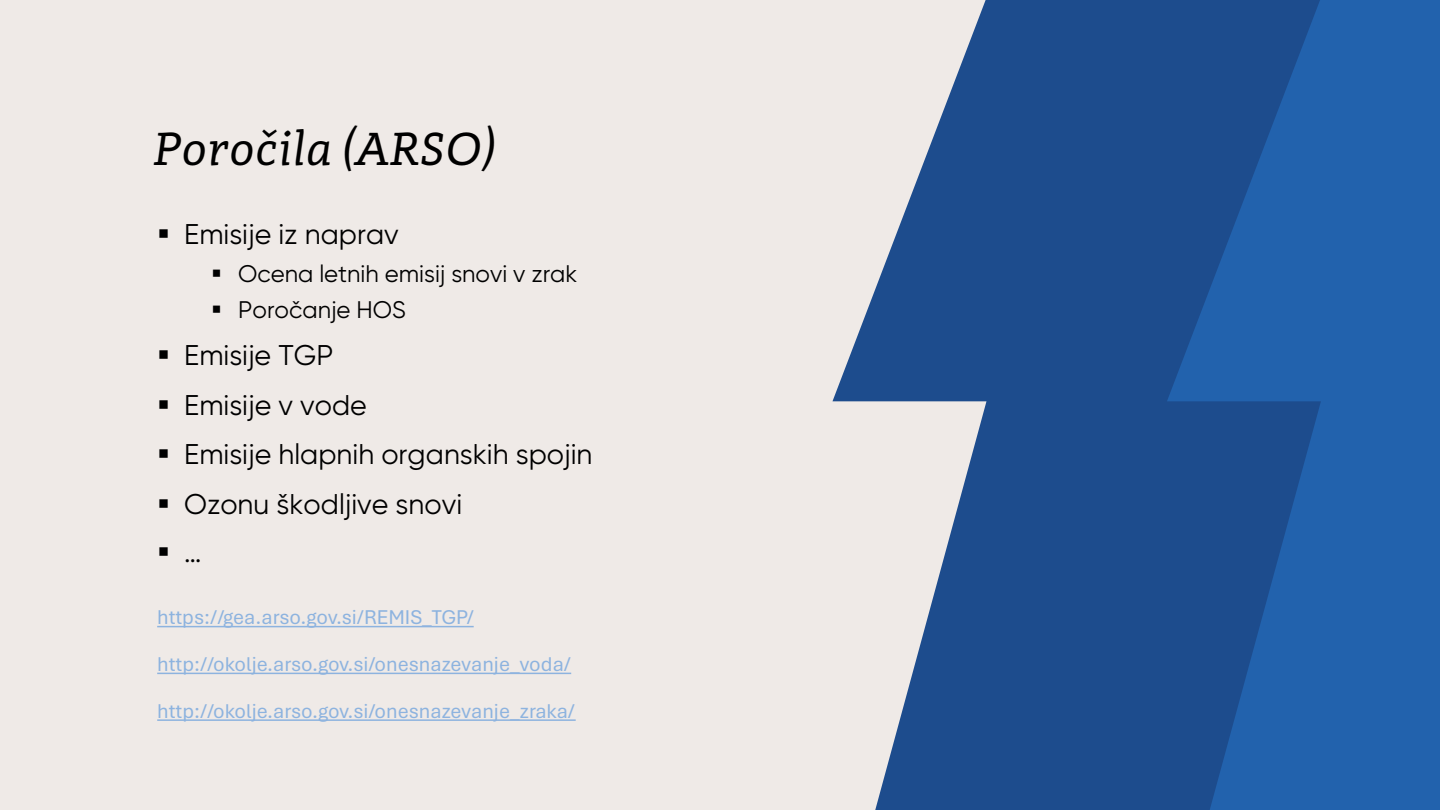
<style>
.page{position:relative;width:1440px;height:810px;background:#efeae7}
.page>*{position:absolute;margin:0;border:0;box-sizing:border-box;transform-origin:0 0}
.t1{font:italic 48px "Adagio Slab";color:#000}
.t2{font:28.5px/49.2px "Gilroy";color:#000}
.t3{font:24px/36px "Gilroy";color:#000}
.t4{font:21px "Aptos";color:#8db3df}
</style>
<div class="page">
<svg style="left:832px;top:0;width:335px;height:810px;fill:#1d4c8d"></svg>
<svg style="left:1167px;top:0;width:273px;height:810px;background:#205aa2"></svg>
<svg style="left:157px;top:626px;width:317px;height:1px"></svg>
<svg style="left:157px;top:673px;width:414px;height:1px"></svg>
<svg style="left:157px;top:719px;width:419px;height:2px"></svg>
<h1 class="t1" style="left:157px;top:118px;width:342px">Poročila (ARSO)</h1>
<h2 class="t2" style="left:184px;top:209px;width:216px">Emisije iz naprav</h2>
<p class="t3" style="left:238px;top:255px;width:341px">Ocena letnih emisij snovi v zrak<br>Poročanje HOS</p>
<h2 class="t2" style="left:184px;top:331px;width:410px">Emisije TGP<br>Emisije v vode<br>Emisije hlapnih organskih spojin<br>Ozonu škodljive snovi<br>…</h2>
<p class="t4" style="left:157px;top:603px;width:318px">!""#$%&amp;&amp;'()*)+$,*',-*$.&amp;/01234567&amp;</p>
<p class="t4" style="left:157px;top:650px;width:415px">!""#%&amp;&amp;,8,9:(*)+$,*',-*$.&amp;,;($;)&lt;(-);:(4-,=)&amp;</p>
<p class="t4" style="left:157px;top:697px;width:419px">!""#%&amp;&amp;,8,9:(*)+$,*',-*$.&amp;,;($;)&lt;(-);:(4&lt;+)8)&amp;</p>
</div>
